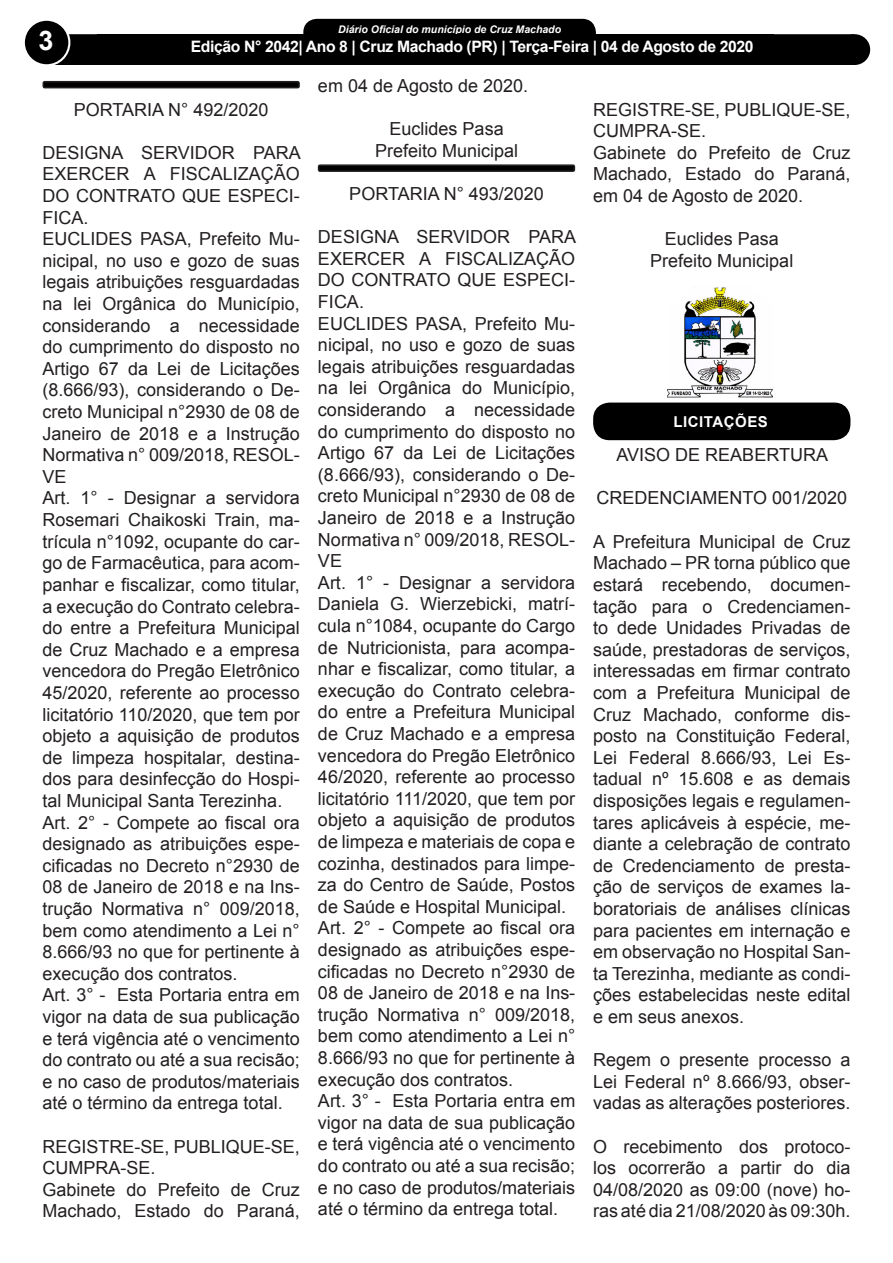
<style>
.page{position:relative;width:893px;height:1263px;background:#fff}
.page>*{position:absolute;margin:0;border:0;box-sizing:border-box;transform-origin:0 0}
.t1{font:700 27px "Arial";color:#fff}
.t2{font:18px/21.6px "Arial";color:#231f20;text-align:justify}
.t3{font:700 15.75px "Arial";letter-spacing:-.025em;color:#fff}
.t4{font:700 15px "Arial";color:#fff}
.t5{font:700 15px "Arial";letter-spacing:.035em;color:#fff}
.t6{font:italic 700 10.5px "Arial";color:#fff}
</style>
<div class="page">
<div style="left:305px;top:20px;width:289px;height:28px;background:#000;border-radius:12px"></div>
<div style="left:303px;top:19px;width:293px;height:31px;border:3px solid #000;border-radius:12px"></div>
<div style="left:39px;top:34px;width:815px;height:31px;background:#000"></div>
<div style="left:24px;top:20px;width:45px;height:45px;background:#000;border-radius:50%"></div>
<div style="left:23px;top:19px;width:47px;height:47px;border:2px solid #fff;border-radius:50%"></div>
<div style="left:840px;top:35px;width:29px;height:29px;background:#000;border-radius:50%"></div>
<div style="left:839px;top:34px;width:31px;height:31px;border:2px solid #000;border-radius:50%"></div>
<div style="left:43px;top:82px;width:256px;height:6px;background:#000;border-radius:2px"></div>
<div style="left:43px;top:81px;width:257px;height:7px;border:2px solid #231f20;border-radius:2px"></div>
<div style="left:319px;top:165px;width:255px;height:6px;background:#000;border-radius:2px"></div>
<div style="left:318px;top:164px;width:257px;height:8px;border:2px solid #231f20;border-radius:2px"></div>
<img style="left:667px;top:286px;width:106px;height:112px">
<div style="left:593px;top:403px;width:257px;height:37px;background:#000;border-radius:16px"></div>
<p class="t6" style="left:338px;top:22px;width:224px">Diário Oficial do município de Cruz Machado</p>
<p class="t4" style="left:205px;top:40px;width:491px">Edição 1145 - Cruz Machado (PR) - Terça-Feira - 3 de Janeiro de 2017</p>
<p class="t2" style="left:318px;top:75px;width:212px">em 04 de Agosto de 2020.</p>
<p class="t2" style="left:390px;top:118px;width:116px">Euclides Pasa</p>
<p class="t2" style="left:375px;top:139px;width:145px">Prefeito Municipal</p>
<p class="t2" style="left:349px;top:183px;width:196px">PORTARIA N° 493/2020</p>
<p class="t2" style="left:318px;top:226px;width:260px">DESIGNA SERVIDOR PARA EXERCER A FISCALIZAÇÃO DO CONTRATO QUE ESPECI-FICA.</p>
<p class="t2" style="left:318px;top:312px;width:259px">EUCLIDES PASA, Prefeito Mu&shy;nicipal, no uso e gozo de suas legais atribuições resguardadas na lei Orgânica do Município, considerando a necessidade do cumprimento do disposto no Artigo 67 da Lei de Licitações (8.666/93), considerando o De&shy;creto Municipal n°2930 de 08 de Janeiro de 2018 e a Instrução Normativa n° 009/2018, RESOL-VE</p>
<p class="t2" style="left:318px;top:571px;width:259px">Art. 1° - Designar a servidora Daniela G. Wierzebicki, matrí&shy;cula n°1084, ocupante do Cargo de Nutricionista, para acompa&shy;nhar e fiscalizar, como titular, a execução do Contrato celebra&shy;do entre a Prefeitura Municipal de Cruz Machado e a empresa vencedora do Pregão Eletrônico 46/2020, referente ao processo licitatório 111/2020, que tem por objeto a aquisição de produtos de limpeza e materiais de copa e cozinha, destinados para limpe&shy;za do Centro de Saúde, Postos de Saúde e Hospital Municipal.</p>
<p class="t2" style="left:318px;top:917px;width:259px">Art. 2° - Compete ao fiscal ora designado as atribuições espe&shy;cificadas no Decreto n°2930 de 08 de Janeiro de 2018 e na Ins&shy;trução Normativa n° 009/2018, bem como atendimento a Lei n° 8.666/93 no que for pertinente à execução dos contratos.</p>
<p class="t2" style="left:318px;top:1090px;width:259px">Art. 3° - Esta Portaria entra em vigor na data de sua publicação e terá vigência até o vencimento do contrato ou até a sua recisão; e no caso de produtos/materiais até o término da entrega total.</p>
<p class="t1" style="left:38px;top:21px;width:17px">3</p>
<p class="t3" style="left:191px;top:35px;width:564px">Edição N° 2042| Ano 8 | Cruz Machado (PR) | Terça-Feira | 04 de Agosto de 2020</p>
<p class="t2" style="left:74px;top:98px;width:196px">PORTARIA N° 492/2020</p>
<p class="t2" style="left:43px;top:142px;width:260px">DESIGNA SERVIDOR PARA EXERCER A FISCALIZAÇÃO DO CONTRATO QUE ESPECI-FICA.</p>
<p class="t2" style="left:43px;top:228px;width:259px">EUCLIDES PASA, Prefeito Mu&shy;nicipal, no uso e gozo de suas legais atribuições resguardadas na lei Orgânica do Município, considerando a necessidade do cumprimento do disposto no Artigo 67 da Lei de Licitações (8.666/93), considerando o De&shy;creto Municipal n°2930 de 08 de Janeiro de 2018 e a Instrução Normativa n° 009/2018, RESOL-VE</p>
<p class="t2" style="left:43px;top:487px;width:259px">Art. 1° - Designar a servidora Rosemari Chaikoski Train, ma&shy;trícula n°1092, ocupante do car&shy;go de Farmacêutica, para acom&shy;panhar e fiscalizar, como titular, a execução do Contrato celebra&shy;do entre a Prefeitura Municipal de Cruz Machado e a empresa vencedora do Pregão Eletrônico 45/2020, referente ao processo licitatório 110/2020, que tem por objeto a aquisição de produtos de limpeza hospitalar, destina&shy;dos para desinfecção do Hospi&shy;tal Municipal Santa Terezinha.</p>
<p class="t2" style="left:43px;top:811px;width:259px">Art. 2° - Compete ao fiscal ora designado as atribuições espe&shy;cificadas no Decreto n°2930 de 08 de Janeiro de 2018 e na Ins&shy;trução Normativa n° 009/2018, bem como atendimento a Lei n° 8.666/93 no que for pertinente à execução dos contratos.</p>
<p class="t2" style="left:43px;top:984px;width:259px">Art. 3° - Esta Portaria entra em vigor na data de sua publicação e terá vigência até o vencimento do contrato ou até a sua recisão; e no caso de produtos/materiais até o término da entrega total.</p>
<p class="t2" style="left:43px;top:1135px;width:259px">REGISTRE-SE, PUBLIQUE-SE,<br>CUMPRA-SE.</p>
<p class="t2" style="left:43px;top:1178px;width:259px">Gabinete do Prefeito de Cruz<br>Machado, Estado do Paraná,</p>
<p class="t2" style="left:593px;top:98px;width:259px">REGISTRE-SE, PUBLIQUE-SE,<br>CUMPRA-SE.</p>
<p class="t2" style="left:593px;top:142px;width:259px">Gabinete do Prefeito de Cruz Machado, Estado do Paraná, em 04 de Agosto de 2020.</p>
<p class="t2" style="left:665px;top:228px;width:116px">Euclides Pasa</p>
<p class="t2" style="left:650px;top:250px;width:145px">Prefeito Municipal</p>
<p class="t5" style="left:673px;top:411px;width:96px">LICITAÇÕES</p>
<p class="t2" style="left:617px;top:444px;width:213px">AVISO DE REABERTURA</p>
<p class="t2" style="left:596px;top:487px;width:252px">CREDENCIAMENTO 001/2020</p>
<p class="t2" style="left:593px;top:530px;width:259px">A Prefeitura Municipal de Cruz Machado – PR torna público que estará recebendo, documen&shy;tação para o Credenciamen&shy;to dede Unidades Privadas de saúde, prestadoras de serviços, interessadas em firmar contrato com a Prefeitura Municipal de Cruz Machado, conforme dis&shy;posto na Constituição Federal, Lei Federal 8.666/93, Lei Es&shy;tadual nº 15.608 e as demais disposições legais e regulamen&shy;tares aplicáveis à espécie, me&shy;diante a celebração de contrato de Credenciamento de presta&shy;ção de serviços de exames la&shy;boratoriais de análises clínicas para pacientes em internação e em observação no Hospital San&shy;ta Terezinha, mediante as condi&shy;ções estabelecidas neste edital e em seus anexos.</p>
<p class="t2" style="left:593px;top:1049px;width:259px">Regem o presente processo a Lei Federal nº 8.666/93, obser&shy;vadas as alterações posteriores.</p>
<p class="t2" style="left:593px;top:1135px;width:259px">O recebimento dos protoco&shy;los ocorrerão a partir do dia 04/08/2020 as 09:00 (nove) ho&shy;ras até dia 21/08/2020 às 09:30h.</p>
</div>
